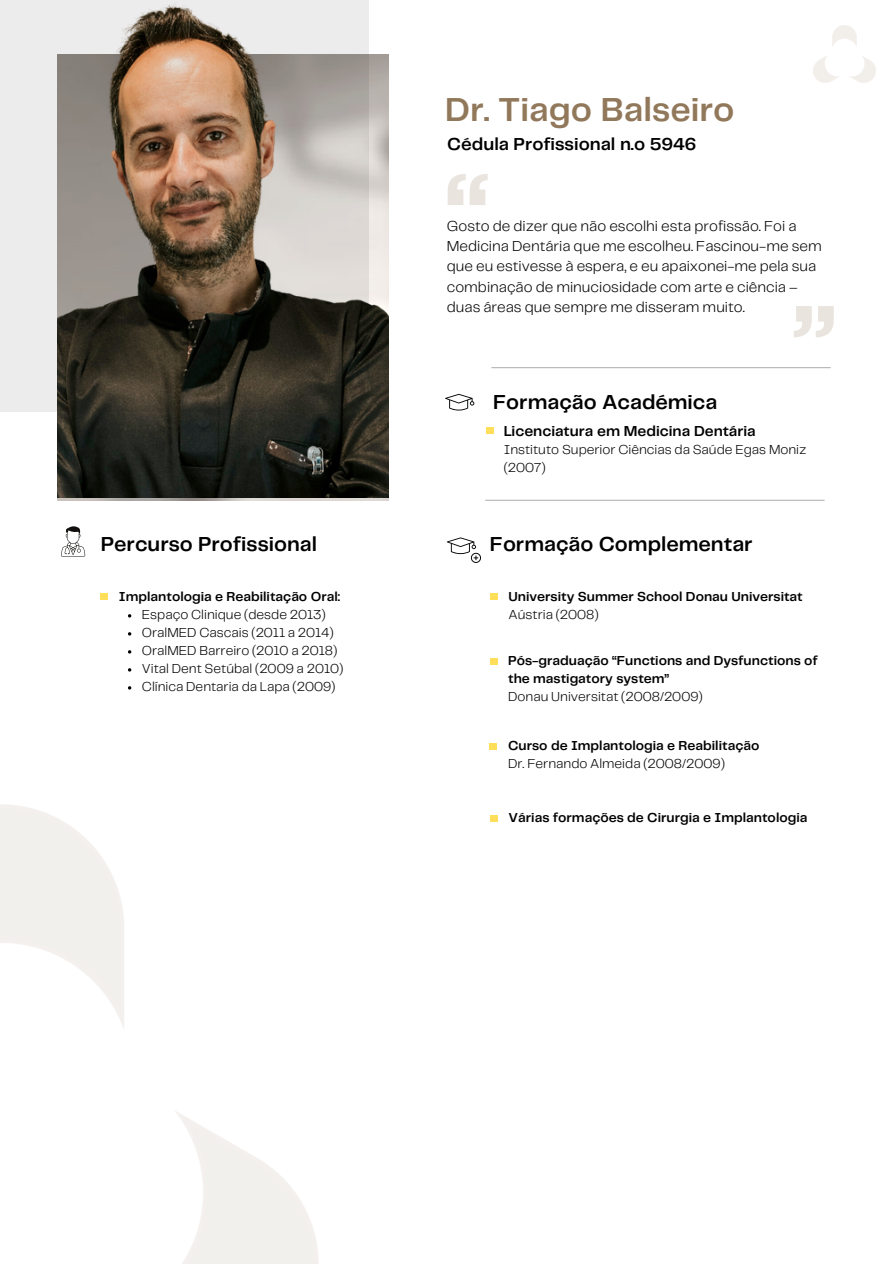
<style>
.page{position:relative;width:894px;height:1264px;background:#fff}
.page>*{position:absolute;margin:0;border:0;box-sizing:border-box;transform-origin:0 0}
.t1{font:600 34.5px "Telegraf";color:#91785b}
.t2{font:600 21px "Telegraf";color:#000}
.t3{font:600 18px "Telegraf";color:#000}
.t4{font:300 15px/20.2px "Telegraf";color:#000}
.t5{font:600 15px "Telegraf";color:#000}
.t6{font:300 13.5px/18px "Telegraf";color:#000}
.t7{font:600 13.5px/18px "Telegraf";color:#000}
</style>
<div class="page">
<hr style="left:491px;top:367px;width:339px;height:1px;background:#000">
<div style="left:486px;top:427px;width:8px;height:6px;background:#ffde59"></div>
<svg style="left:445px;top:394px;width:29px;height:16px"></svg>
<hr style="left:485px;top:499px;width:339px;height:2px;background:#000">
<div style="left:489px;top:593px;width:8px;height:7px;background:#ffde59"></div>
<div style="left:490px;top:658px;width:7px;height:7px;background:#ffde59"></div>
<div style="left:489px;top:743px;width:8px;height:6px;background:#ffde59"></div>
<div style="left:489px;top:815px;width:8px;height:7px;background:#ffde59"></div>
<svg style="left:794px;top:306px;width:39px;height:31px"></svg>
<svg style="left:447px;top:174px;width:40px;height:31px"></svg>
<div style="left:100px;top:593px;width:8px;height:7px;background:#ffde59"></div>
<svg style="left:61px;top:526px;width:24px;height:30px"></svg>
<svg style="left:446px;top:537px;width:35px;height:26px"></svg>
<img style="left:58px;top:0;width:330px;height:498px">
<svg style="left:0;top:0;width:368px;height:411px;background:#978c82"></svg>
<p class="t2" style="left:101px;top:535px;width:217px">Percurso Profissional</p>
<p class="t7" style="left:119px;top:588px;width:222px">Implantologia e Reabilitação Oral:</p>
<p class="t6" style="left:142px;top:606px;width:185px">Espaço Clinique (desde 2013)</p>
<p class="t6" style="left:142px;top:624px;width:193px">OralMED Cascais (2011 a 2014)</p>
<p class="t6" style="left:142px;top:642px;width:197px">OralMED Barreiro (2010 a 2018)</p>
<p class="t6" style="left:142px;top:660px;width:203px">Vital Dent Setúbal (2009 a 2010)</p>
<p class="t6" style="left:142px;top:678px;width:195px">Clínica Dentaria da Lapa (2009)</p>
<p class="t1" style="left:445px;top:95px;width:291px">Dr. Tiago Balseiro</p>
<p class="t3" style="left:447px;top:136px;width:251px">Cédula Profissional n.o 5946</p>
<p class="t4" style="left:446px;top:216px;width:376px">Gosto de dizer que não escolhi esta profissão. Foi a Medicina Dentária que me escolheu. Fascinou-me sem que eu estivesse à espera, e eu apaixonei-me pela sua combinação de minuciosidade com arte e ciência – duas áreas que sempre me disseram muito.</p>
<p class="t2" style="left:493px;top:392px;width:225px">Formação Académica</p>
<p class="t5" style="left:503px;top:424px;width:253px">Licenciatura em Medicina Dentária</p>
<p class="t6" style="left:503px;top:441px;width:304px">Instituto Superior Ciências da Saúde Egas Moniz (2007)</p>
<p class="t2" style="left:490px;top:535px;width:264px">Formação Complementar</p>
<p class="t7" style="left:508px;top:588px;width:296px">University Summer School Donau Universitat</p>
<p class="t6" style="left:508px;top:606px;width:92px">Aústria (2008)</p>
<p class="t7" style="left:508px;top:652px;width:311px">Pós-graduação “Functions and Dysfunctions of the mastigatory system”</p>
<p class="t6" style="left:508px;top:688px;width:196px">Donau Universitat (2008/2009)</p>
<p class="t7" style="left:508px;top:737px;width:253px">Curso de Implantologia e Reabilitação</p>
<p class="t6" style="left:508px;top:755px;width:218px">Dr. Fernando Almeida (2008/2009)</p>
<p class="t7" style="left:508px;top:809px;width:300px">Várias formações de Cirurgia e Implantologia</p>
</div>
